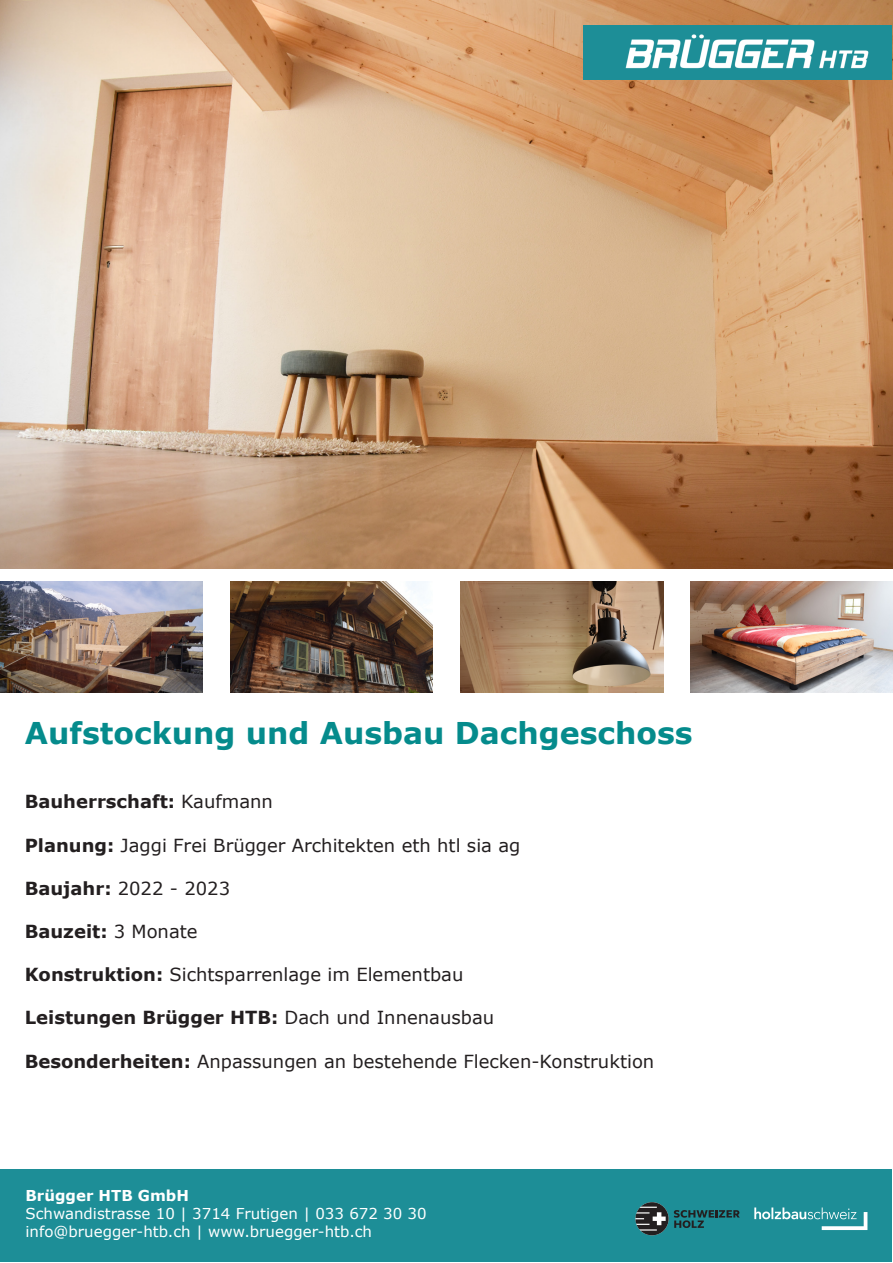
<style>
.page{position:relative;width:893px;height:1263px;background:#fff}
.page>*{position:absolute;margin:0;border:0;box-sizing:border-box;transform-origin:0 0}
.t1{font:700 30px "Verdana";color:#058b8c}
.t2{font:18px "Verdana";color:#231f20}
.t3{font:700 18px "Verdana";color:#231f20}
.t4{font:15px/18px "Verdana";color:#fff}
.t5{font:700 15px "Verdana";color:#fff}
.s1{font-weight:400}
.s2{font-weight:700}
</style>
<div class="page">
<img style="left:0;top:0;width:893px;height:569px">
<div style="left:584px;top:25px;width:308px;height:55px;background:#1d8e97"></div>
<div style="left:1px;top:1169px;width:891px;height:93px;background:#1d8e97"></div>
<img style="left:231px;top:582px;width:202px;height:110px">
<img style="left:0;top:582px;width:203px;height:110px">
<img style="left:461px;top:582px;width:202px;height:110px">
<img style="left:691px;top:582px;width:202px;height:110px">
<img style="left:625px;top:34px;width:244px;height:35px">
<svg style="left:635px;top:1202px;width:105px;height:33px"></svg>
<svg style="left:754px;top:1207px;width:113px;height:23px"></svg>
<h1 class="t1" style="left:25px;top:712px;width:669px">Aufstockung und Ausbau Dachgeschoss</h1>
<p class="t3" style="left:25px;top:789px;width:250px">Bauherrschaft: <span class="s1">Kaufmann</span></p>
<p class="t2" style="left:25px;top:832px;width:497px"><span class="s2">Planung:</span> Jaggi Frei Brügger Architekten eth htl sia ag</p>
<p class="t2" style="left:25px;top:876px;width:207px"><span class="s2">Baujahr:</span> 2022 - 2023</p>
<p class="t3" style="left:25px;top:919px;width:174px">Bauzeit: <span class="s1">3 Monate</span></p>
<p class="t2" style="left:25px;top:962px;width:440px"><span class="s2">Konstruktion:</span> Sichtsparrenlage im Elementbau</p>
<p class="t3" style="left:25px;top:1005px;width:471px">Leistungen Brügger HTB: <span class="s1">Dach und Innenausbau</span></p>
<p class="t2" style="left:25px;top:1048px;width:631px"><span class="s2">Besonderheiten:</span> Anpassungen an bestehende Flecken-Konstruktion</p>
<p class="t5" style="left:26px;top:1185px;width:165px">Brügger HTB GmbH</p>
<p class="t4" style="left:26px;top:1204px;width:403px">Schwandistrasse 10 | 3714 Frutigen | 033 672 30 30 info@bruegger-htb.ch | www.bruegger-htb.ch</p>
</div>
